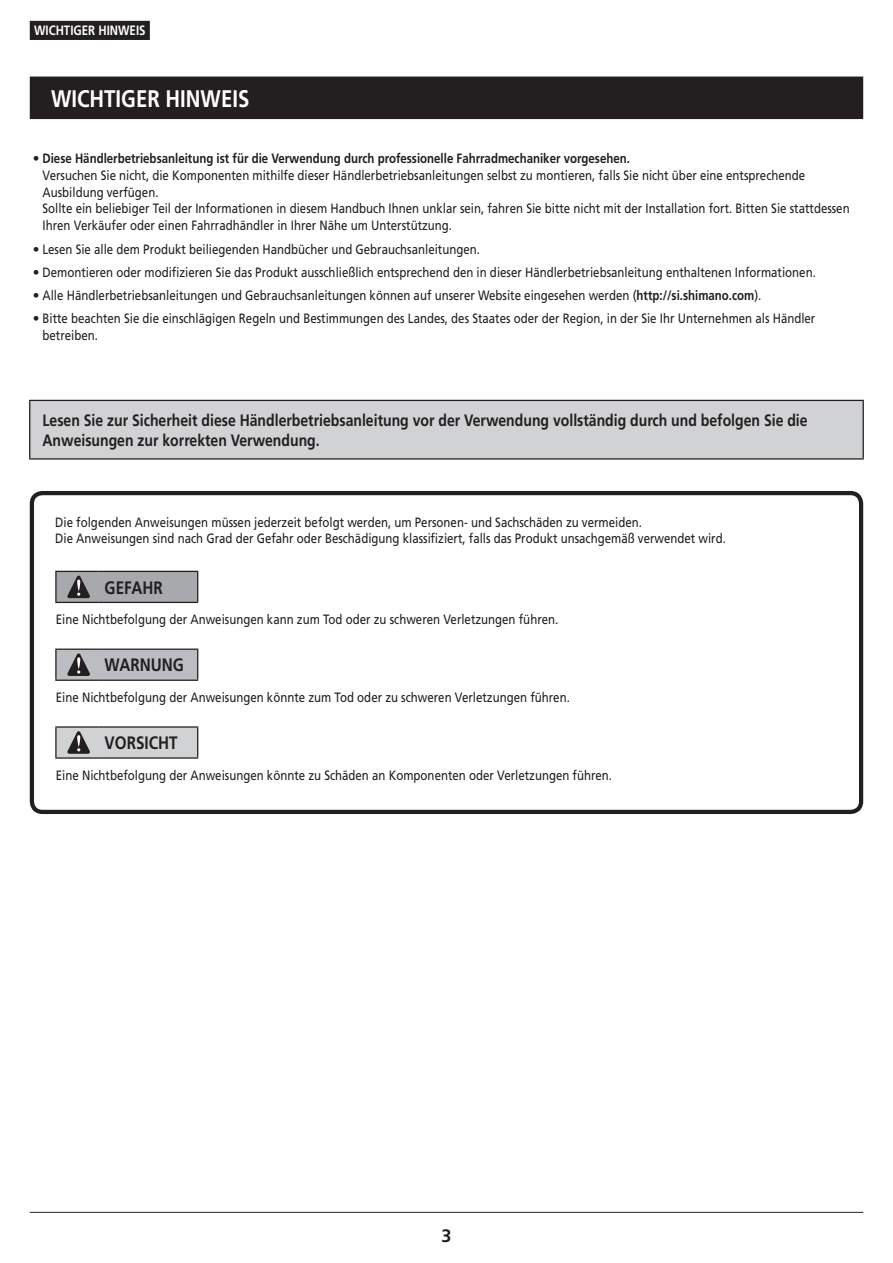
<style>
.page{position:relative;width:893px;height:1263px;background:#fff}
.page>*{position:absolute;margin:0;border:0;box-sizing:border-box;transform-origin:0 0}
.t1{font:700 24px "Frutiger LT Pro";color:#fff;scale:.85 1}
.t2{font:700 18px "Frutiger LT Pro";color:#231f20;scale:.85 1}
.t3{font:700 18px "Frutiger LT Pro";color:#231f20}
.t4{font:700 16.5px/20.7px "Frutiger LT Pro";color:#231f20;scale:.85 1}
.t5{font:13.5px/16.8px "Frutiger LT Pro";color:#231f20}
.t6{font:13.5px/16.8px "Frutiger LT Pro";color:#231f20;scale:.85 1}
.t7{font:700 13.5px "Frutiger LT Pro";color:#fff;scale:.85 1}
.s1{font-weight:700}
</style>
<div class="page">
<div style="left:30px;top:21px;width:120px;height:19px;background:#231f20"></div>
<hr style="left:30px;top:1212px;width:833px;height:1px;background:#231f20">
<div style="left:30px;top:77px;width:833px;height:42px;background:#231f20"></div>
<div style="left:30px;top:400px;width:833px;height:59px;background:#d1d2d4"></div>
<hr style="left:29px;top:400px;width:835px;height:1px;background:#231f20">
<hr style="left:29px;top:401px;width:1px;height:57px;background:#231f20">
<hr style="left:863px;top:401px;width:1px;height:57px;background:#231f20">
<hr style="left:29px;top:458px;width:835px;height:2px;background:#231f20">
<hr style="left:55px;top:571px;width:43px;height:1px;background:#231f20">
<hr style="left:55px;top:572px;width:2px;height:30px;background:#231f20">
<hr style="left:55px;top:602px;width:43px;height:1px;background:#231f20">
<hr style="left:98px;top:602px;width:100px;height:1px;background:#231f20">
<hr style="left:55px;top:648px;width:43px;height:2px;background:#231f20">
<hr style="left:55px;top:650px;width:2px;height:30px;background:#231f20">
<hr style="left:98px;top:648px;width:100px;height:2px;background:#231f20">
<hr style="left:55px;top:680px;width:43px;height:1px;background:#231f20">
<hr style="left:98px;top:680px;width:100px;height:1px;background:#231f20">
<hr style="left:55px;top:726px;width:43px;height:2px;background:#231f20">
<hr style="left:55px;top:728px;width:2px;height:29px;background:#231f20">
<hr style="left:98px;top:726px;width:100px;height:2px;background:#231f20">
<hr style="left:55px;top:757px;width:43px;height:2px;background:#231f20">
<hr style="left:98px;top:757px;width:100px;height:2px;background:#231f20">
<svg style="left:56px;top:571px;width:142px;height:31px;background:#999a9d"></svg>
<svg style="left:56px;top:649px;width:142px;height:31px;background:#ababae"></svg>
<svg style="left:56px;top:727px;width:142px;height:31px;background:#bdbec0"></svg>
<div style="left:30px;top:491px;width:833px;height:323px;border:4px solid #231f20;border-radius:11px"></div>
<p class="t7" style="left:34px;top:22px;width:133px">WICHTIGER HINWEIS</p>
<h1 class="t1" style="left:51px;top:84px;width:235px">WICHTIGER HINWEIS</h1>
<p class="t5" style="left:43px;top:150px;width:809px;text-indent:-10px">• <span class="s1">Diese Händlerbetriebsanleitung ist für die Verwendung durch professionelle Fahrradmechaniker vorgesehen.<br></span>Versuchen Sie nicht, die Komponenten mithilfe dieser Händlerbetriebsanleitungen selbst zu montieren, falls Sie nicht über eine entsprechende Ausbildung verfügen.<br>Sollte ein beliebiger Teil der Informationen in diesem Handbuch Ihnen unklar sein, fahren Sie bitte nicht mit der Installation fort. Bitten Sie stattdessen Ihren Verkäufer oder einen Fahrradhändler in Ihrer Nähe um Unterstützung.</p>
<p class="t5" style="left:33px;top:241px;width:449px">• Lesen Sie alle dem Produkt beiliegenden Handbücher und Gebrauchsanleitungen.</p>
<p class="t5" style="left:33px;top:264px;width:785px">• Demontieren oder modifizieren Sie das Produkt ausschließlich entsprechend den in dieser Händlerbetriebsanleitung enthaltenen Informationen.</p>
<p class="t5" style="left:33px;top:287px;width:730px">• Alle Händlerbetriebsanleitungen und Gebrauchsanleitungen können auf unserer Website eingesehen werden (<span class="s1">http://si.shimano.com</span>).</p>
<p class="t5" style="left:43px;top:310px;width:774px;text-indent:-10px">• Bitte beachten Sie die einschlägigen Regeln und Bestimmungen des Landes, des Staates oder der Region, in der Sie Ihr Unternehmen als Händler betreiben.</p>
<p class="t4" style="left:43px;top:409px;width:902px">Lesen Sie zur Sicherheit diese Händlerbetriebsanleitung vor der Verwendung vollständig durch und befolgen Sie die<br>Anweisungen zur korrekten Verwendung.</p>
<p class="t6" style="left:55px;top:514px;width:790px">Die folgenden Anweisungen müssen jederzeit befolgt werden, um Personen- und Sachschäden zu vermeiden.<br>Die Anweisungen sind nach Grad der Gefahr oder Beschädigung klassifiziert, falls das Produkt unsachgemäß verwendet wird.</p>
<h2 class="t2" style="left:105px;top:577px;width:70px">GEFAHR</h2>
<p class="t6" style="left:56px;top:611px;width:593px">Eine Nichtbefolgung der Anweisungen kann zum Tod oder zu schweren Verletzungen führen.</p>
<h2 class="t2" style="left:105px;top:655px;width:95px">WARNUNG</h2>
<p class="t6" style="left:56px;top:689px;width:606px">Eine Nichtbefolgung der Anweisungen könnte zum Tod oder zu schweren Verletzungen führen.</p>
<h2 class="t2" style="left:105px;top:732px;width:88px">VORSICHT</h2>
<p class="t6" style="left:56px;top:767px;width:656px">Eine Nichtbefolgung der Anweisungen könnte zu Schäden an Komponenten oder Verletzungen führen.</p>
<h2 class="t3" style="left:441px;top:1225px;width:12px">3</h2>
</div>
